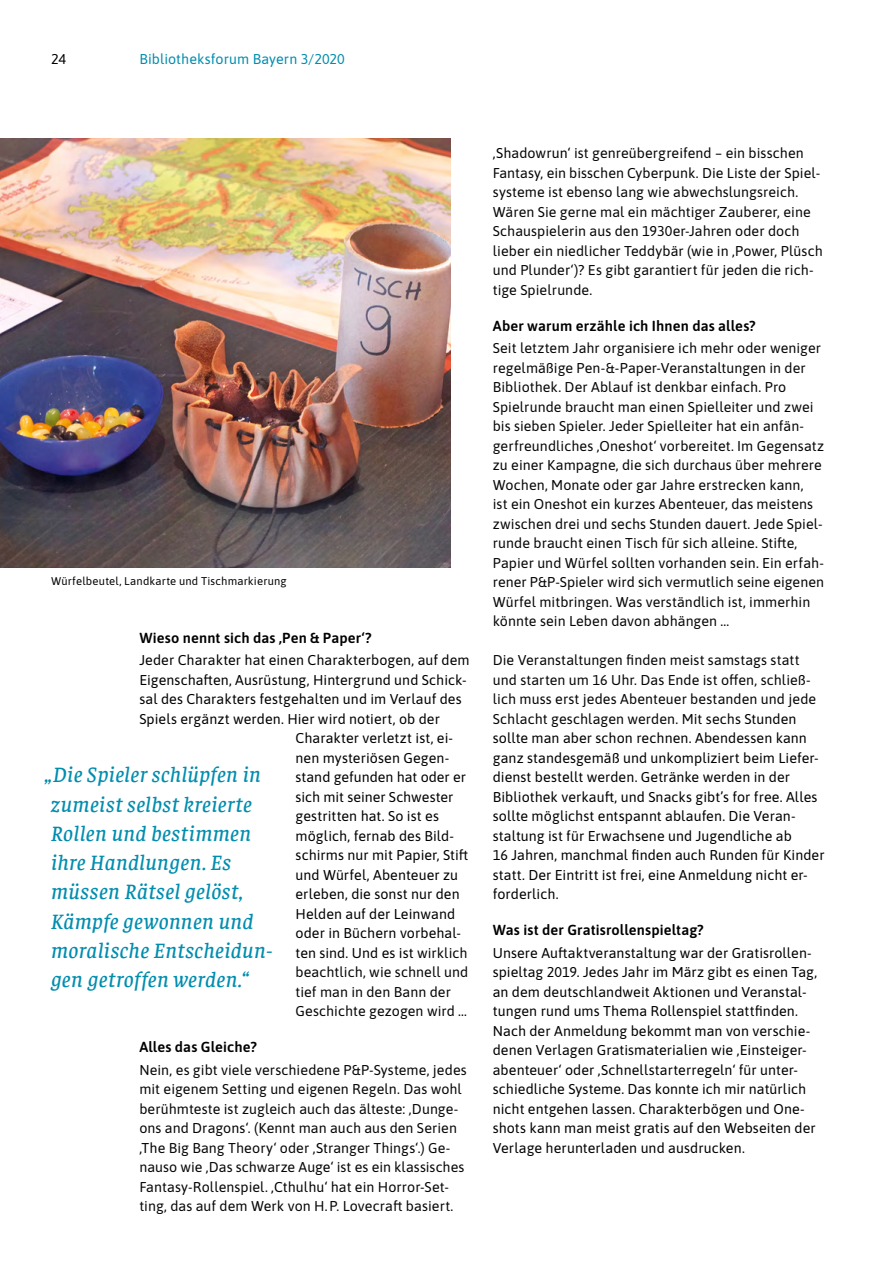
<style>
.page{position:relative;width:893px;height:1263px;background:#fff}
.page>*{position:absolute;margin:0;border:0;box-sizing:border-box;transform-origin:0 0}
._5_Zitat_blau{font:italic 500 21.75px/29.2px "Faustina";letter-spacing:.02em;color:#008dae}
._4_Zwischenueberschi{font:600 14.55px "Asap";letter-spacing:.01em;color:#000}
._3_Copytext_9_5{font:14.25px/19.5px "Asap";letter-spacing:.005em;color:#000}
._3_Copytext_9_5-2{font:14.25px/19.5px "Asap";letter-spacing:.005em;color:#070606}
._11_Kolumnentitel{font:14.25px "Asap";letter-spacing:.005em;color:#008dae}
._7_Anmerkung_BU{font:11.25px "Asap";letter-spacing:.015em;color:#000}
.s1{color:#070606}
.s2{color:#000}
</style>
<div class="page">
<img style="left:0;top:139px;width:450px;height:429px">
<p class="_3_Copytext_9_5" style="left:51px;top:48px;width:16px">24</p>
<p class="_11_Kolumnentitel" style="left:139px;top:49px;width:207px">Bibliotheksforum Bayern 3/2020</p>
<p class="_7_Anmerkung_BU" style="left:51px;top:573px;width:237px">Würfelbeutel, Landkarte und Tischmarkierung</p>
<p class="_4_Zwischenueberschi" style="left:139px;top:627px;width:234px">Wieso nennt sich das ,Pen &amp; Paper‘?</p>
<p class="_3_Copytext_9_5" style="left:139px;top:650px;width:332px">Jeder Charakter hat einen Charakterbogen, auf dem</p>
<p class="_3_Copytext_9_5" style="left:139px;top:669px;width:329px">Eigenschaften, Ausrüstung, Hintergrund und Schick-</p>
<p class="_3_Copytext_9_5" style="left:139px;top:689px;width:324px">sal des Charakters festgehalten und im Verlauf des</p>
<p class="_3_Copytext_9_5" style="left:139px;top:708px;width:302px">Spiels ergänzt werden. Hier wird notiert, ob der</p>
<p class="_3_Copytext_9_5" style="left:296px;top:728px;width:159px">Charakter verletzt ist, ei-</p>
<p class="_3_Copytext_9_5" style="left:296px;top:747px;width:155px">nen mysteriösen Gegen-</p>
<p class="_3_Copytext_9_5" style="left:296px;top:767px;width:172px">stand gefunden hat oder er</p>
<p class="_3_Copytext_9_5" style="left:296px;top:786px;width:159px">sich mit seiner Schwester</p>
<p class="_3_Copytext_9_5" style="left:296px;top:806px;width:145px">gestritten hat. So ist es</p>
<p class="_3_Copytext_9_5" style="left:296px;top:825px;width:160px">möglich, fernab des Bild-</p>
<p class="_3_Copytext_9_5" style="left:296px;top:845px;width:174px">schirms nur mit Papier, Stift</p>
<p class="_3_Copytext_9_5" style="left:296px;top:864px;width:164px">und Würfel, Abenteuer zu</p>
<p class="_3_Copytext_9_5" style="left:296px;top:884px;width:166px">erleben, die sonst nur den</p>
<p class="_3_Copytext_9_5" style="left:296px;top:903px;width:161px">Helden auf der Leinwand</p>
<p class="_3_Copytext_9_5" style="left:296px;top:923px;width:167px">oder in Büchern vorbehal-</p>
<p class="_3_Copytext_9_5" style="left:296px;top:942px;width:174px">ten sind. Und es ist <span class="s1">wirklich</span></p>
<p class="_3_Copytext_9_5-2" style="left:296px;top:962px;width:174px">beachtlich, wie schnell und</p>
<p class="_3_Copytext_9_5-2" style="left:296px;top:981px;width:157px">tief man in den Bann der</p>
<p class="_3_Copytext_9_5-2" style="left:296px;top:1001px;width:173px">Geschichte gezogen wird …</p>
<p class="_4_Zwischenueberschi" style="left:139px;top:1037px;width:119px">Alles das Gleiche?</p>
<p class="_3_Copytext_9_5-2" style="left:139px;top:1059px;width:329px">Nein, es gibt viele verschiedene P&amp;P-Systeme, jedes mit eigenem Setting und eigenen Regeln. Das wohl berühmteste ist zugleich auch das älteste: ,Dunge&shy;ons and Drago<span class="s2">ns‘</span>. (Kennt man auch aus den Serien <span class="s2">,Th</span>e Big Bang Theory‘ oder ,<span class="s2">St</span>ranger Thin<span class="s2">gs‘</span>.) Ge&shy;nauso wie ,Das schwarze Au<span class="s2">ge‘</span> ist es ein klassisches Fantasy-Rollenspiel. <span class="s2">,Ct</span>hul<span class="s2">hu‘</span> hat ein Horror-Set&shy;ting, das auf dem Werk von H.P. Lovecraft basiert.</p>
<p class="_5_Zitat_blau" style="left:51px;top:759px;width:223px;text-indent:-7px">„Die Spieler schlüpfen in zumeist selbst kreierte<br>Rollen und bestimmen ihre Handlungen. Es müssen Rätsel gelöst,<br>Kämpfe gewonnen und moralische Entscheidun&shy;gen getroffen werden.“</p>
<p class="_3_Copytext_9_5-2" style="left:493px;top:143px;width:331px"><span class="s2">,Sh</span>adowr<span class="s2">un‘</span> ist genreübergreifend – ein bisschen Fantasy, ein bisschen Cyberpunk. Die Liste der Spiel&shy;systeme ist ebenso lang wie abwechslungsreich.<br>Wären Sie gerne mal ein mächtiger Zauberer, eine Schauspielerin aus den <span class="s2">19</span>30er-Jahren oder doch lieber ein niedlicher Teddybär (wie in ,Power, Plüsch und Plund<span class="s2">er‘</span>)? Es gibt garantiert für jeden die rich&shy;tige Spielrunde.</p>
<p class="_4_Zwischenueberschi" style="left:493px;top:315px;width:264px">Aber warum erzähle ich Ihnen das alles?</p>
<p class="_3_Copytext_9_5-2" style="left:493px;top:338px;width:333px">Seit letztem Jahr organisiere ich mehr oder weniger regelmäßige Pen-&amp;-Paper-Veranstaltungen in der Bibliothek. Der Ablauf ist denkbar einfach. Pro Spielrunde braucht man einen Spielleiter und zwei bis sieben Spieler. Jeder Spielleiter hat ein anfän&shy;gerfreundliches ,Oneshot‘ vorbereitet. Im Gegensatz zu einer Kampagne, die sich durchaus über mehrere Wochen, Monate oder gar Jahre erstrecken kann,<br>ist ein Oneshot ein kurzes Abenteuer, das meistens zwischen drei und sechs Stunden dauert. Jede Spiel&shy;runde braucht einen Tisch für sich alleine. Stifte, Papier und Würfel sollten vorhanden sein. Ein erfah&shy;rener P&amp;P-Spieler wird sich vermutlich seine eigenen Würfel mitbringen. Was verständlich ist, immerhin könnte sein Leben davon abhängen …</p>
<p class="_3_Copytext_9_5" style="left:493px;top:650px;width:333px"><span class="s1">Die Veranstaltungen finden meist samstags statt und starten um 16 Uhr. Das Ende ist offen, schließ&shy;lich muss erst jedes Abenteuer bestanden und jede Schlacht geschlagen werden. Mit sechs</span> Stunden sollte man aber schon rechnen. Abendessen kann ganz standesgemäß und unkompliziert beim Liefer&shy;dienst bestellt werden. Getränke werden in der Bibliothek verkauft, und Snacks gibt’s for free. Alles sollte möglichst entspannt ablaufen. Die Veran&shy;staltung ist für Erwachsene und Jugendliche ab<br>16 Jahren, manchmal finden auch Runden für Kinder statt. Der Eintritt ist frei, eine Anmeldung nicht er&shy;forderlich.</p>
<p class="_4_Zwischenueberschi" style="left:493px;top:920px;width:212px">Was ist der Gratisrollenspieltag?</p>
<p class="_3_Copytext_9_5" style="left:493px;top:942px;width:326px">Unsere Auftaktveranstaltung war der Gratisrollen&shy;spieltag 2019. Jedes Jahr im März gibt es einen Tag, an dem deutschlandweit Aktionen und Veranstal&shy;tungen rund ums Thema Rollenspiel stattfinden.<br>Nach der Anmeldung bekommt man von verschie&shy;denen Verlagen Gratismaterialien wie ,Einsteiger&shy;abenteuer‘ oder ,Schnellstarterregeln‘ für unter&shy;schiedliche Systeme. Das konnte ich mir natürlich nicht entgehen lassen. Charakterbögen und One&shy;shots kann man meist gratis auf den Webseiten der Verlage herunterladen und ausdrucken.</p>
</div>
